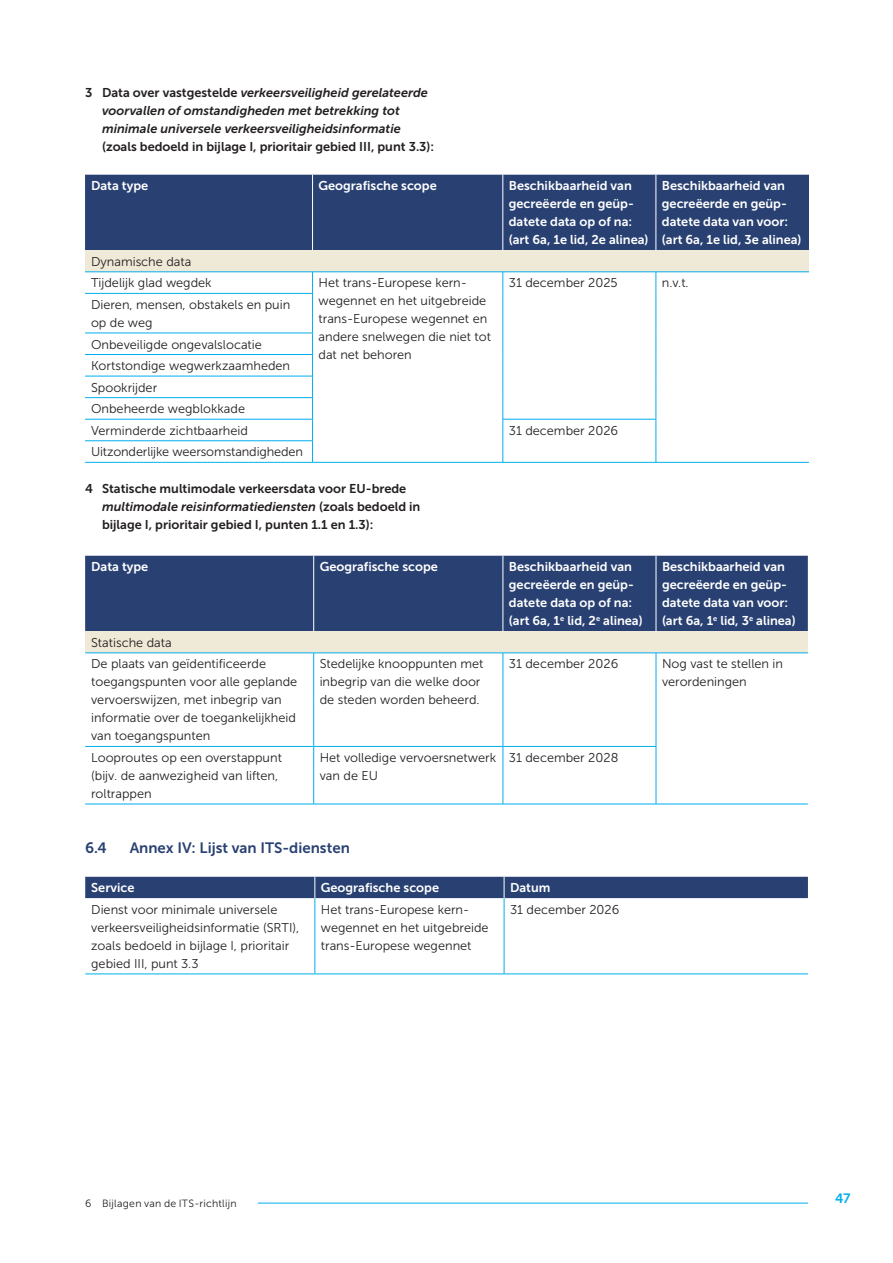
<style>
.page{position:relative;width:893px;height:1263px;background:#fff}
.page>*{position:absolute;margin:0;border:0;box-sizing:border-box;transform-origin:0 0}
._1_1_Kop__H2{font:15px "Museo Sans 700";color:#294172}
.t1{font:13.5px "Museo Sans 700";color:#00aeef}
.TabelBrood__P{font:12.75px/18px "Museo Sans 300";color:#231f20}
.Tabel_kolomkop__P{font:12.75px/18px "Museo Sans 700";color:#fff}
.Tussenkop_Nummerloos_Bold__H3{font:italic 12.75px/18px "Museo Sans 700";color:#231f20}
.Tussenkop_Nummerloos_Bold__H3-2{font:12.75px/18px "Museo Sans 700";color:#231f20}
.t2{font:10.5px "Museo Sans 300";letter-spacing:.025em;color:#231f20}
.s1{font-style:normal}
.s2{font-style:italic}
</style>
<div class="page">
<hr style="left:85px;top:1203px;width:723px;height:1px;background:#00aeef">
<div style="left:85px;top:1194px;width:173px;height:16px;background:#fff"></div>
<div style="left:85px;top:175px;width:724px;height:75px;background:#294172"></div>
<div style="left:85px;top:250px;width:724px;height:22px;background:#efe9d7"></div>
<svg style="left:85px;top:273px;width:724px;height:189px"></svg>
<hr style="left:312px;top:175px;width:1px;height:75px;background:#fff">
<hr style="left:503px;top:175px;width:1px;height:75px;background:#fff">
<hr style="left:656px;top:175px;width:1px;height:75px;background:#fff">
<hr style="left:85px;top:272px;width:228px;height:1px;background:#00aeef">
<hr style="left:313px;top:272px;width:190px;height:1px;background:#00aeef">
<svg style="left:312px;top:273px;width:1px;height:20px"></svg>
<hr style="left:503px;top:272px;width:153px;height:1px;background:#00aeef">
<svg style="left:503px;top:272px;width:1px;height:21px"></svg>
<hr style="left:656px;top:272px;width:153px;height:1px;background:#00aeef">
<svg style="left:656px;top:272px;width:1px;height:21px"></svg>
<hr style="left:85px;top:293px;width:228px;height:1px;background:#00aeef">
<hr style="left:312px;top:294px;width:1px;height:39px;background:#00aeef">
<hr style="left:503px;top:293px;width:1px;height:40px;background:#00aeef">
<hr style="left:656px;top:293px;width:1px;height:40px;background:#00aeef">
<hr style="left:85px;top:333px;width:228px;height:1px;background:#00aeef">
<hr style="left:85px;top:354px;width:228px;height:1px;background:#00aeef">
<hr style="left:85px;top:376px;width:228px;height:1px;background:#00aeef">
<hr style="left:85px;top:397px;width:228px;height:1px;background:#00aeef">
<hr style="left:85px;top:419px;width:228px;height:1px;background:#00aeef">
<hr style="left:503px;top:419px;width:153px;height:1px;background:#00aeef">
<hr style="left:85px;top:440px;width:228px;height:1px;background:#00aeef">
<svg style="left:312px;top:333px;width:1px;height:129px"></svg>
<svg style="left:503px;top:333px;width:1px;height:129px"></svg>
<svg style="left:656px;top:333px;width:1px;height:129px"></svg>
<hr style="left:85px;top:462px;width:228px;height:1px;background:#00aeef">
<hr style="left:313px;top:462px;width:190px;height:1px;background:#00aeef">
<hr style="left:503px;top:462px;width:153px;height:1px;background:#00aeef">
<hr style="left:656px;top:462px;width:153px;height:1px;background:#00aeef">
<div style="left:85px;top:556px;width:723px;height:75px;background:#294172"></div>
<div style="left:85px;top:631px;width:723px;height:22px;background:#efe9d7"></div>
<svg style="left:85px;top:654px;width:723px;height:150px"></svg>
<hr style="left:313px;top:556px;width:1px;height:75px;background:#fff">
<hr style="left:503px;top:556px;width:1px;height:75px;background:#fff">
<hr style="left:656px;top:556px;width:1px;height:75px;background:#fff">
<hr style="left:85px;top:653px;width:229px;height:1px;background:#00aeef">
<hr style="left:314px;top:653px;width:189px;height:1px;background:#00aeef">
<hr style="left:313px;top:653px;width:1px;height:93px;background:#00aeef">
<hr style="left:503px;top:653px;width:153px;height:1px;background:#00aeef">
<hr style="left:503px;top:653px;width:1px;height:93px;background:#00aeef">
<hr style="left:656px;top:653px;width:152px;height:1px;background:#00aeef">
<hr style="left:656px;top:653px;width:1px;height:93px;background:#00aeef">
<hr style="left:85px;top:746px;width:229px;height:1px;background:#00aeef">
<hr style="left:314px;top:746px;width:189px;height:1px;background:#00aeef">
<hr style="left:313px;top:747px;width:1px;height:57px;background:#00aeef">
<hr style="left:503px;top:746px;width:153px;height:1px;background:#00aeef">
<hr style="left:503px;top:747px;width:1px;height:57px;background:#00aeef">
<hr style="left:656px;top:747px;width:1px;height:57px;background:#00aeef">
<hr style="left:85px;top:804px;width:229px;height:1px;background:#00aeef">
<hr style="left:314px;top:804px;width:189px;height:1px;background:#00aeef">
<hr style="left:503px;top:804px;width:153px;height:1px;background:#00aeef">
<hr style="left:656px;top:804px;width:152px;height:1px;background:#00aeef">
<svg style="left:85px;top:898px;width:723px;height:76px"></svg>
<div style="left:85px;top:877px;width:723px;height:21px;background:#294172"></div>
<hr style="left:315px;top:898px;width:1px;height:76px;background:#00aeef">
<hr style="left:504px;top:898px;width:1px;height:76px;background:#00aeef">
<hr style="left:85px;top:974px;width:230px;height:1px;background:#00aeef">
<hr style="left:315px;top:974px;width:189px;height:1px;background:#00aeef">
<hr style="left:504px;top:974px;width:304px;height:1px;background:#00aeef">
<h3 class="Tussenkop_Nummerloos_Bold__H3" style="left:102px;top:83px;width:334px;text-indent:-17px"><span class="s1">3 Data over vastgestelde</span> verkeersveiligheid gerelateerde voorvallen of omstandigheden met betrekking tot minimale universele verkeersveiligheidsinformatie <span class="s1">(zoals bedoeld in bijlage I, prioritair gebied III, punt 3.3):</span></h3>
<p class="Tabel_kolomkop__P" style="left:91px;top:177px;width:59px">Data type</p>
<p class="Tabel_kolomkop__P" style="left:319px;top:177px;width:120px">Geografische scope</p>
<p class="Tabel_kolomkop__P" style="left:509px;top:177px;width:126px">Beschikbaarheid van gecreëerde en geüp&shy;datete data op of na:</p>
<p class="Tabel_kolomkop__P" style="left:509px;top:231px;width:141px">(art 6a, 1e lid, 2e alinea)</p>
<p class="Tabel_kolomkop__P" style="left:662px;top:177px;width:128px">Beschikbaarheid van gecreëerde en geüp&shy;datete data van voor:</p>
<p class="Tabel_kolomkop__P" style="left:662px;top:231px;width:141px">(art 6a, 1e lid, 3e alinea)</p>
<p class="TabelBrood__P" style="left:91px;top:252px;width:102px">Dynamische data</p>
<p class="TabelBrood__P" style="left:91px;top:274px;width:122px">Tijdelijk glad wegdek</p>
<p class="TabelBrood__P" style="left:319px;top:274px;width:174px">Het trans-Europese kern&shy;wegennet en het uitgebreide trans-Europese wegennet en andere snelwegen die niet tot dat net behoren</p>
<p class="TabelBrood__P" style="left:509px;top:274px;width:110px">31 december 2025</p>
<p class="TabelBrood__P" style="left:662px;top:274px;width:28px">n.v.t.</p>
<p class="TabelBrood__P" style="left:91px;top:296px;width:201px">Dieren, mensen, obstakels en puin op de weg</p>
<p class="TabelBrood__P" style="left:91px;top:335px;width:172px">Onbeveiligde ongevalslocatie</p>
<p class="TabelBrood__P" style="left:91px;top:357px;width:201px">Kortstondige wegwerkzaamheden</p>
<p class="TabelBrood__P" style="left:91px;top:378px;width:68px">Spookrijder</p>
<p class="TabelBrood__P" style="left:91px;top:400px;width:155px">Onbeheerde wegblokkade</p>
<p class="TabelBrood__P" style="left:91px;top:421px;width:158px">Verminderde zichtbaarheid</p>
<p class="TabelBrood__P" style="left:509px;top:421px;width:111px">31 december 2026</p>
<p class="TabelBrood__P" style="left:91px;top:443px;width:213px">Uitzonderlijke weersomstandigheden</p>
<h3 class="Tussenkop_Nummerloos_Bold__H3-2" style="left:102px;top:479px;width:320px;text-indent:-17px">4 Statische multimodale verkeersdata voor EU-brede <span class="s2">multimodale reisinformatiediensten</span> (zoals bedoeld in bijlage I, prioritair gebied I, punten 1.1 en 1.3):</h3>
<p class="Tabel_kolomkop__P" style="left:91px;top:558px;width:59px">Data type</p>
<p class="Tabel_kolomkop__P" style="left:320px;top:558px;width:120px">Geografische scope</p>
<p class="Tabel_kolomkop__P" style="left:509px;top:558px;width:126px">Beschikbaarheid van gecreëerde en geüp&shy;datete data op of na:</p>
<p class="Tabel_kolomkop__P" style="left:509px;top:612px;width:135px">(art 6a, 1<sup>e</sup> lid, 2<sup>e</sup> alinea)</p>
<p class="Tabel_kolomkop__P" style="left:662px;top:558px;width:128px">Beschikbaarheid van gecreëerde en geüp&shy;datete data van voor:</p>
<p class="Tabel_kolomkop__P" style="left:662px;top:612px;width:135px">(art 6a, 1<sup>e</sup> lid, 3<sup>e</sup> alinea)</p>
<p class="TabelBrood__P" style="left:91px;top:633px;width:82px">Statische data</p>
<p class="TabelBrood__P" style="left:91px;top:655px;width:208px">De plaats van geïdentificeerde toegangspunten voor alle geplande vervoerswijzen, met inbegrip van informatie over de toegankelijkheid van toegangspunten</p>
<p class="TabelBrood__P" style="left:320px;top:655px;width:165px">Stedelijke knooppunten met inbegrip van die welke door de steden worden beheerd.</p>
<p class="TabelBrood__P" style="left:509px;top:655px;width:111px">31 december 2026</p>
<p class="TabelBrood__P" style="left:662px;top:655px;width:123px">Nog vast te stellen in verordeningen</p>
<p class="TabelBrood__P" style="left:91px;top:749px;width:192px">Looproutes op een overstappunt (bijv. de aanwezigheid van liften, roltrappen</p>
<p class="TabelBrood__P" style="left:320px;top:749px;width:178px">Het volledige vervoersnetwerk van de EU</p>
<p class="TabelBrood__P" style="left:509px;top:749px;width:111px">31 december 2028</p>
<h2 class="_1_1_Kop__H2" style="left:85px;top:839px;width:23px">6.4</h2>
<h2 class="_1_1_Kop__H2" style="left:130px;top:839px;width:222px">Annex IV: Lijst van ITS-diensten</h2>
<p class="Tabel_kolomkop__P" style="left:91px;top:879px;width:45px">Service</p>
<p class="Tabel_kolomkop__P" style="left:321px;top:879px;width:120px">Geografische scope</p>
<p class="Tabel_kolomkop__P" style="left:510px;top:879px;width:42px">Datum</p>
<p class="TabelBrood__P" style="left:91px;top:900px;width:210px">Dienst voor minimale universele verkeersveiligheidsinformatie (SRTI), zoals bedoeld in bijlage I, prioritair gebied III, punt 3.3</p>
<p class="TabelBrood__P" style="left:321px;top:900px;width:169px">Het trans-Europese kern&shy;wegennet en het uitgebreide trans-Europese wegennet</p>
<p class="TabelBrood__P" style="left:510px;top:900px;width:111px">31 december 2026</p>
<p class="t2" style="left:85px;top:1197px;width:153px">6 Bijlagen van de ITS-richtlijn</p>
<p class="t1" style="left:835px;top:1190px;width:17px">47</p>
</div>
